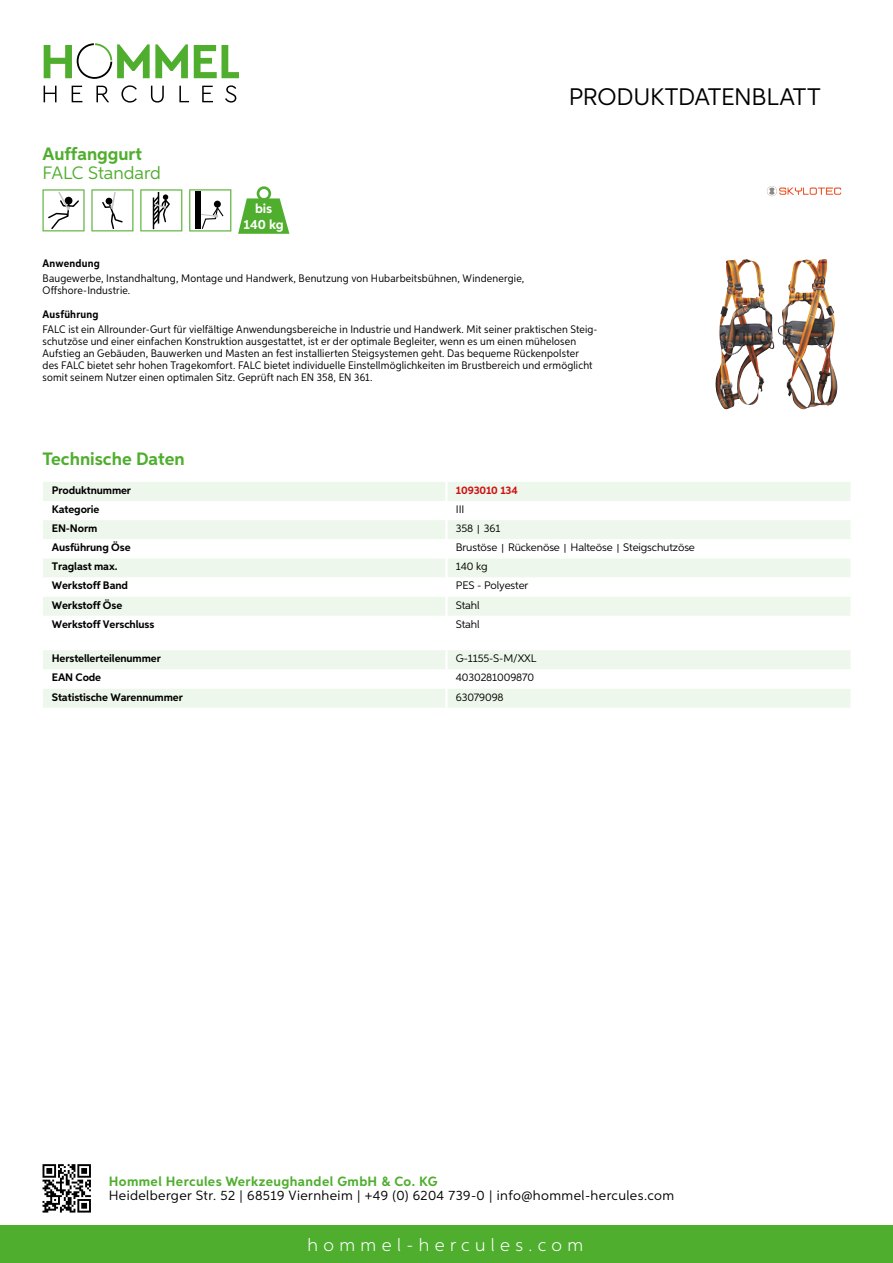
<style>
.page{position:relative;width:893px;height:1263px;background:#fff}
.page>*{position:absolute;margin:0;border:0;box-sizing:border-box;transform-origin:0 0}
.t1{font:24px "Aspira";letter-spacing:-.01em;color:#000}
.t2{font:700 18px "Aspira";color:#50ae2f}
.t3{font:300 18px "Aspira";letter-spacing:.3em;color:#fff}
.t4{font:18px "Aspira";color:#50ae2f}
.t5{font:13.5px "Aspira";letter-spacing:.03em;color:#000}
.t6{font:700 13.5px "Aspira";letter-spacing:.03em;color:#50ae2f}
.t7{font:700 13.35px/16px "Aspira";color:#fff;text-align:center}
.t8{font:10.95px/12px "Aspira Nar";letter-spacing:.015em;color:#000}
.t9{font:700 10.95px "Aspira";letter-spacing:-.01em;color:#000}
.t10{font:10.95px "Aspira";letter-spacing:-.01em;color:#000}
.t11{font:700 10.95px "Aspira Nar";letter-spacing:.02em;color:#000}
.t12{font:700 10.95px "Aspira";letter-spacing:-.01em;color:#cd1013}
.s1{font-family:"Wuerth Global";font-size:10.5px}
</style>
<div class="page">
<div style="left:0;top:1226px;width:893px;height:37px;background:#50ae2f"></div>
<svg style="left:43px;top:1164px;width:48px;height:48px"></svg>
<svg style="left:194px;top:45px;width:45px;height:33px"></svg>
<svg style="left:44px;top:43px;width:144px;height:36px"></svg>
<svg style="left:44px;top:86px;width:13px;height:16px"></svg>
<svg style="left:72px;top:86px;width:10px;height:16px"></svg>
<svg style="left:96px;top:86px;width:13px;height:16px"></svg>
<svg style="left:121px;top:85px;width:16px;height:18px"></svg>
<svg style="left:151px;top:86px;width:13px;height:17px"></svg>
<svg style="left:179px;top:86px;width:10px;height:16px"></svg>
<svg style="left:202px;top:86px;width:11px;height:16px"></svg>
<svg style="left:225px;top:85px;width:11px;height:18px"></svg>
<div style="left:43px;top:482px;width:807px;height:19px;background:#eef7eb"></div>
<svg style="left:43px;top:520px;width:807px;height:96px;fill:#eef7eb"></svg>
<hr style="left:445px;top:482px;width:3px;height:19px;background:#fff">
<hr style="left:445px;top:520px;width:3px;height:19px;background:#fff">
<hr style="left:445px;top:539px;width:3px;height:19px;background:#fff">
<hr style="left:445px;top:558px;width:3px;height:19px;background:#fff">
<hr style="left:445px;top:577px;width:3px;height:20px;background:#fff">
<hr style="left:445px;top:597px;width:3px;height:19px;background:#fff">
<svg style="left:43px;top:650px;width:807px;height:58px"></svg>
<hr style="left:445px;top:689px;width:3px;height:19px;background:#fff">
<svg style="left:43px;top:189px;width:42px;height:42px"></svg>
<svg style="left:91px;top:189px;width:42px;height:42px"></svg>
<svg style="left:140px;top:189px;width:42px;height:42px"></svg>
<svg style="left:189px;top:189px;width:42px;height:42px"></svg>
<svg style="left:238px;top:198px;width:51px;height:36px"></svg>
<div style="left:257px;top:186px;width:14px;height:15px;border:3px solid #50ae2f;border-radius:50%"></div>
<img style="left:788px;top:259px;width:35px;height:35px">
<svg style="left:767px;top:186px;width:9px;height:10px"></svg>
<h2 class="t2" style="left:43px;top:142px;width:101px">Auffanggurt</h2>
<h2 class="t4" style="left:43px;top:162px;width:120px">FALC Standard</h2>
<p class="t7" style="left:244px;top:201px;width:42px">bis<br>140 kg</p>
<h1 class="t1" style="left:569px;top:82px;width:253px">Produktdatenblatt</h1>
<p class="t11" style="left:43px;top:257px;width:59px">Anwendung</p>
<p class="t8" style="left:43px;top:273px;width:483px">Baugewerbe, Instandhaltung, Montage und Handwerk, Benutzung von Hubarbeitsbühnen, Windenergie,<br>Offshore-Industrie.</p>
<p class="t11" style="left:43px;top:307px;width:58px">Ausführung</p>
<p class="t8" style="left:43px;top:323px;width:556px">FALC ist ein Allrounder-Gurt für vielfältige Anwendungsbereiche in Industrie und Handwerk. Mit seiner praktischen Steig&shy;schutzöse und einer einfachen Konstruktion ausgestattet, ist er der optimale Begleiter, wenn es um einen mühelosen Aufstieg an Gebäuden, Bauwerken und Masten an fest installierten Steigsystemen geht. Das bequeme Rückenpolster des FALC bietet sehr hohen Tragekomfort. FALC bietet individuelle Einstellmöglichkeiten im Brustbereich und ermöglicht somit seinem Nutzer einen optimalen Sitz. Geprüft nach EN 358, EN 361.</p>
<h2 class="t2" style="left:43px;top:448px;width:144px">Technische Daten</h2>
<p class="t9" style="left:52px;top:483px;width:81px">Produktnummer</p>
<p class="t12" style="left:456px;top:483px;width:63px">1093010 134</p>
<p class="t9" style="left:52px;top:502px;width:49px">Kategorie</p>
<p class="t10" style="left:456px;top:502px;width:10px">III</p>
<p class="t9" style="left:52px;top:521px;width:47px">EN-Norm</p>
<p class="t10" style="left:456px;top:522px;width:46px">358 <span class="s1">|</span> 361</p>
<p class="t9" style="left:52px;top:541px;width:80px">Ausführung Öse</p>
<p class="t10" style="left:456px;top:541px;width:241px">Brustöse <span class="s1">|</span> Rückenöse <span class="s1">|</span> Halteöse <span class="s1">|</span> Steigschutzöse</p>
<p class="t9" style="left:52px;top:560px;width:67px">Traglast max.</p>
<p class="t10" style="left:456px;top:560px;width:33px">140 kg</p>
<p class="t9" style="left:52px;top:579px;width:78px">Werkstoff Band</p>
<p class="t10" style="left:456px;top:579px;width:74px">PES - Polyester</p>
<p class="t9" style="left:52px;top:598px;width:72px">Werkstoff Öse</p>
<p class="t10" style="left:456px;top:598px;width:25px">Stahl</p>
<p class="t9" style="left:52px;top:617px;width:104px">Werkstoff Verschluss</p>
<p class="t10" style="left:456px;top:617px;width:25px">Stahl</p>
<p class="t9" style="left:52px;top:652px;width:111px">Herstellerteilenummer</p>
<p class="t10" style="left:456px;top:652px;width:81px">G-1155-S-M/XXL</p>
<p class="t9" style="left:52px;top:671px;width:51px">EAN Code</p>
<p class="t10" style="left:456px;top:671px;width:80px">4030281009870</p>
<p class="t9" style="left:52px;top:690px;width:132px">Statistische Warennummer</p>
<p class="t10" style="left:456px;top:690px;width:49px">63079098</p>
<p class="t6" style="left:109px;top:1172px;width:330px">Hommel Hercules Werkzeughandel GmbH &amp; Co. KG</p>
<p class="t5" style="left:109px;top:1187px;width:567px">Heidelberger Str. 52 | 68519 Viernheim | +49 (0) 6204 739-0 | info@hommel-hercules.com</p>
<h2 class="t3" style="left:307px;top:1234px;width:277px">hommel-hercules.com</h2>
</div>
